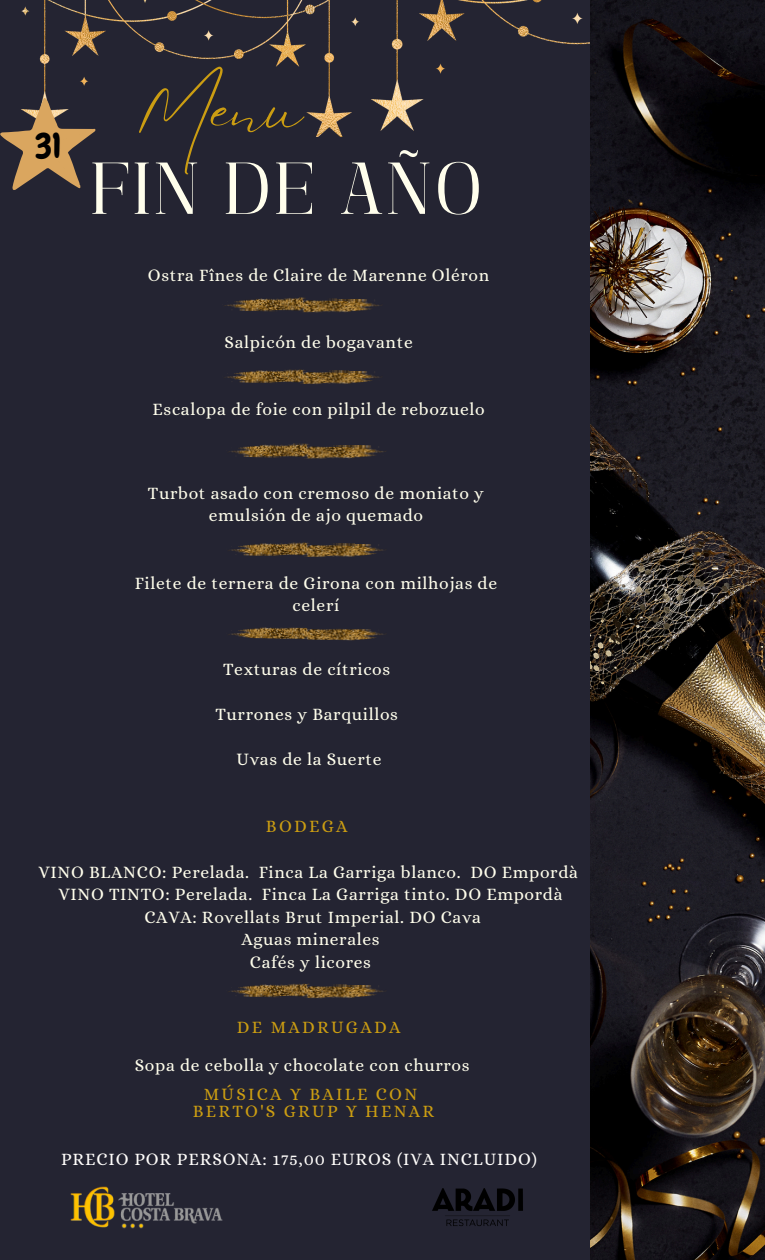
<style>
.page{position:relative;width:765px;height:1260px;background:#242432}
.page>*{position:absolute;margin:0;border:0;box-sizing:border-box;transform-origin:0 0}
.t1{font:semi-condensed 73.38px "Manison";letter-spacing:.05em;color:#fffeec}
.t2{font:64.88px "Eyesome Script";color:#cb9d12}
.t3{font:35.5px "Chewy";color:#000}
.t4{font:17.5px/22.5px "Alice";letter-spacing:.035em;color:#fffeec;text-align:center}
.t5{font:17.5px/16.9px "Alice";letter-spacing:.13em;color:#cb9d12;text-align:center}
.t6{font:17.5px "Alice";letter-spacing:.05em;color:#fffdfb}
</style>
<div class="page">
<img style="left:371px;top:0;width:219px;height:131px">
<img style="left:590px;top:0;width:175px;height:1260px">
<img style="left:304px;top:298px;width:78px;height:15px">
<img style="left:225px;top:297px;width:80px;height:15px">
<img style="left:309px;top:543px;width:75px;height:14px">
<img style="left:231px;top:542px;width:78px;height:15px">
<img style="left:71px;top:1186px;width:152px;height:42px">
<img style="left:432px;top:1188px;width:91px;height:38px">
<img style="left:305px;top:370px;width:75px;height:14px">
<img style="left:225px;top:369px;width:80px;height:15px">
<img style="left:309px;top:984px;width:75px;height:15px">
<img style="left:229px;top:983px;width:80px;height:15px">
<img style="left:21px;top:0;width:338px;height:136px">
<svg style="left:0;top:97px;width:96px;height:93px"></svg>
<img style="left:307px;top:629px;width:77px;height:12px">
<img style="left:229px;top:627px;width:80px;height:12px">
<img style="left:306px;top:445px;width:80px;height:14px">
<img style="left:229px;top:443px;width:80px;height:15px">
<h3 class="t3" style="left:35px;top:124px;width:28px">31</h3>
<p class="t2" style="left:136px;top:68px;width:168px">Menu</p>
<p class="t1" style="left:91px;top:146px;width:393px">FIN DE AÑO</p>
<p class="t4" style="left:148px;top:263px;width:343px">Ostra Fînes de Claire de Marenne Oléron</p>
<p class="t4" style="left:224px;top:331px;width:190px">Salpicón de bogavante</p>
<p class="t4" style="left:153px;top:398px;width:334px">Escalopa de foie con pilpil de rebozuelo</p>
<p class="t4" style="left:148px;top:481px;width:338px">Turbot asado con cremoso de moniato y emulsión de ajo quemado</p>
<p class="t4" style="left:135px;top:571px;width:364px">Filete de ternera de Girona con milhojas de celerí</p>
<p class="t4" style="left:223px;top:658px;width:169px">Texturas de cítricos</p>
<p class="t4" style="left:215px;top:703px;width:184px">Turrones y Barquillos</p>
<p class="t4" style="left:236px;top:748px;width:147px">Uvas de la Suerte</p>
<h3 class="t5" style="left:266px;top:818px;width:83px">BODEGA</h3>
<p class="t4" style="left:39px;top:861px;width:541px">VINO BLANCO: Perelada. Finca La Garriga blanco. DO Empordà</p>
<p class="t4" style="left:58px;top:883px;width:506px">VINO TINTO: Perelada. Finca La Garriga tinto. DO Empordà</p>
<p class="t4" style="left:144px;top:906px;width:338px">CAVA: Rovellats Brut Imperial. DO Cava</p>
<p class="t4" style="left:241px;top:928px;width:140px">Aguas minerales</p>
<p class="t4" style="left:250px;top:951px;width:123px">Cafés y licores</p>
<p class="t5" style="left:237px;top:1019px;width:165px">DE MADRUGADA</p>
<p class="t4" style="left:135px;top:1054px;width:336px">Sopa de cebolla y chocolate con churros</p>
<p class="t5" style="left:193px;top:1086px;width:243px">MÚSICA Y BAILE CON<br>BERTO'S GRUP Y HENAR</p>
<p class="t6" style="left:61px;top:1149px;width:477px">PRECIO POR PERSONA: 175,00 EUROS (IVA INCLUIDO)</p>
</div>
